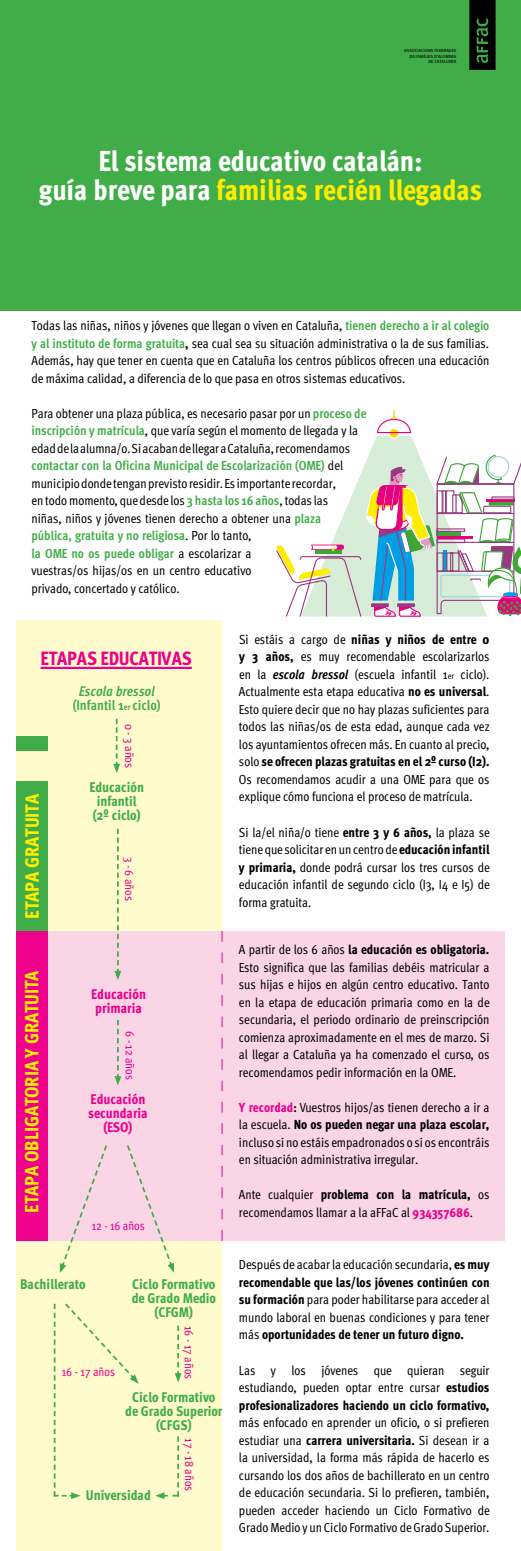
<style>
.page{position:relative;width:521px;height:1551px;background:#fff}
.page>*{position:absolute;margin:0;border:0;box-sizing:border-box;transform-origin:0 0}
.t1{font:800 condensed 28.88px/28.9px "FF Meta Pro";color:#fff;text-align:center}
.t2{font:800 condensed 19.25px "FF Meta Pro";letter-spacing:-.005em;color:#ffed00}
.t3{font:800 condensed 19.25px "FF Meta Pro";letter-spacing:-.005em;color:#ec008c}
.t4{font:800 condensed 14px/14px "FF Meta Pro";color:#41ad49;text-align:center}
.t5{font:800 condensed 14px/14px "FF Meta Pro";color:#ec008c}
.t6{font:700 condensed 14px/14px "FF Meta Pro";color:#41ad49;text-align:center}
.t7{font:condensed 13.12px/17.5px "FF Meta Pro";color:#000;text-align:justify}
.t8{font:condensed 12.25px "FF Meta Pro";color:#ec008c}
.t9{font:4.46px/5.3px "FF Meta Pro";color:#000;text-align:right}
.s1{color:#ffed00}
.s2{font-weight:700;color:#41ad49}
.s3{font-weight:700}
.s4{font-weight:800}
.s5{font-weight:700;font-style:italic}
.s6{font-size:8.75px}
.s7{font-style:italic}
.s8{font-weight:800;color:#ec008c}
</style>
<div class="page">
<div style="left:0;top:0;width:521px;height:310px;background:#41ad49"></div>
<svg style="left:469px;top:0;width:26px;height:70px;background:#08180a"></svg>
<svg style="left:369px;top:435px;width:50px;height:19px"></svg>
<svg style="left:389px;top:428px;width:10px;height:10px"></svg>
<div style="left:388px;top:428px;width:11px;height:11px;border:1px solid #fff;border-radius:50%"></div>
<svg style="left:376px;top:409px;width:36px;height:25px"></svg>
<svg style="left:276px;top:454px;width:245px;height:163px"></svg>
<div style="left:16px;top:620px;width:206px;height:930px;background:#fffbcc"></div>
<div style="left:16px;top:931px;width:488px;height:309px;background:#fad5e6"></div>
<div style="left:16px;top:931px;width:31px;height:309px;background:#ec008c"></div>
<svg style="left:113px;top:718px;width:7px;height:55px"></svg>
<svg style="left:114px;top:828px;width:7px;height:152px"></svg>
<svg style="left:114px;top:1019px;width:7px;height:66px"></svg>
<svg style="left:60px;top:1145px;width:49px;height:127px"></svg>
<svg style="left:175px;top:1325px;width:7px;height:57px"></svg>
<svg style="left:155px;top:1436px;width:24px;height:62px"></svg>
<svg style="left:125px;top:1145px;width:49px;height:127px"></svg>
<hr style="left:41px;top:666px;width:151px;height:3px;background:#ec008c">
<svg style="left:54px;top:1303px;width:85px;height:195px"></svg>
<svg style="left:222px;top:931px;width:1px;height:309px"></svg>
<div style="left:16px;top:781px;width:31px;height:150px;background:#41ad49"></div>
<div style="left:16px;top:735px;width:31px;height:15px;background:#41ad49"></div>
<p class="t9" style="left:404px;top:48px;width:54px">ASSOCIACIONS FEDERADES<br>DE FAMÍLIES D’ALUMNES<br>DE CATALUNYA</p>
<h1 class="t1" style="left:39px;top:145px;width:445px">El sistema educativo catalán:<br>guía breve para <span class="s1">familias recién llegadas</span></h1>
<p class="t7" style="left:32px;top:316px;width:459px">Todas las niñas, niños y jóvenes que llegan o viven en Cataluña, <span class="s2">tienen derecho a ir al colegio y al instituto de forma gratuita</span><span class="s3">,</span> sea cual sea su situación administrativa o la de sus familias.<br>Además, hay que tener en cuenta que en Cataluña los centros públicos ofrecen una educación de máxima calidad, a diferencia de lo que pasa en otros sistemas educativos.</p>
<p class="t7" style="left:32px;top:403px;width:337px;text-align:left">Para obtener una plaza pública, es necesario pasar por un <span class="s2">proceso de inscripción y matrícula</span>, que varía según el momento de llegada y la edad de la alumna/o. Si acaban de llegar a Cataluña, recomendamos <span class="s2">contactar con la Oficina Municipal de Escolarización (OME)</span> del municipio donde tengan previsto residir. Es importante recordar,<br>en todo momento, que desde los <span class="s2">3 hasta los 16 años</span>, todas las<br>niñas, niños y jóvenes tienen derecho a obtener una <span class="s2">plaza<br>pública, gratuita y no religiosa</span>. Por lo tanto,<br><span class="s2">la OME no os puede obligar</span> a escolarizar a<br>vuestras/os hijas/os en un centro educativo<br>privado, concertado y católico.</p>
<p class="t7" style="left:239px;top:629px;width:252px">Si estáis a cargo de <span class="s4">niñas y niños de entre 0 y 3 años,</span> es muy recomendable escolarizarlos en la <span class="s5">escola bressol</span> (escuela infantil 1<span class="s6">er</span> ciclo).<br>Actualmente esta etapa educativa <span class="s4">no es universal</span>.<br>Esto quiere decir que no hay plazas suficientes para todos las niñas/os de esta edad, aunque cada vez los ayuntamientos ofrecen más. En cuanto al precio, solo <span class="s4">se ofrecen plazas gratuitas en el 2º curso (I2).<br></span>Os recomendamos acudir a una OME para que os explique cómo funciona el proceso de matrícula.</p>
<p class="t7" style="left:239px;top:822px;width:252px">Si la/el niña/o tiene <span class="s4">entre 3 y 6 años,</span> la plaza se tiene que solicitar en un centro de <span class="s4">educación infantil y primaria,</span> donde podrá cursar los tres cursos de educación infantil de segundo ciclo (I3, I4 e I5) de forma gratuita.</p>
<h2 class="t3" style="left:41px;top:644px;width:153px">ETAPAS EDUCATIVAS</h2>
<p class="t6" style="left:73px;top:683px;width:89px"><span class="s7">Escola bressol </span>(Infantil 1<span class="s6">er</span> ciclo)</p>
<p class="t8" style="left:138px;top:723px;width:46px;rotate:90deg">0 - 3 años</p>
<p class="t4" style="left:89px;top:779px;width:56px;text-align:left">Educación infantil (2º ciclo)</p>
<h2 class="t2" style="left:17px;top:918px;width:126px;rotate:-90deg">ETAPA GRATUITA</h2>
<p class="t8" style="left:138px;top:856px;width:46px;rotate:90deg">3 - 6 años</p>
<h2 class="t2" style="left:17px;top:1212px;width:244px;rotate:-90deg">ETAPA OBLIGATORIA Y GRATUITA</h2>
<p class="t5" style="left:91px;top:986px;width:56px">Educación primaria</p>
<p class="t8" style="left:139px;top:1031px;width:50px;rotate:90deg">6 - 12 años</p>
<p class="t5" style="left:88px;top:1091px;width:61px;text-align:center">Educación secundaria (ESO)</p>
<p class="t8" style="left:92px;top:1216px;width:54px">12 - 16 años</p>
<p class="t4" style="left:20px;top:1276px;width:67px">Bachillerato</p>
<p class="t4" style="left:132px;top:1276px;width:86px">Ciclo Formativo de Grado Medio (CFGM)</p>
<p class="t8" style="left:62px;top:1361px;width:55px">16 - 17 años</p>
<p class="t8" style="left:198px;top:1325px;width:55px;rotate:90deg">16 - 17 años</p>
<p class="t4" style="left:125px;top:1389px;width:99px">Ciclo Formativo de Grado Superior (CFGS)</p>
<p class="t4" style="left:86px;top:1487px;width:67px">Universidad</p>
<p class="t8" style="left:198px;top:1437px;width:55px;rotate:90deg">17 - 18 años</p>
<p class="t7" style="left:239px;top:939px;width:252px">A partir de los 6 años <span class="s4">la educación es obligatoria.<br></span>Esto significa que las familias debéis matricular a sus hijas e hijos en algún centro educativo. Tanto en la etapa de educación primaria como en la de secundaria, el periodo ordinario de preinscripción comienza aproximadamente en el mes de marzo. Si al llegar a Cataluña ya ha comenzado el curso, os recomendamos pedir información en la OME.</p>
<p class="t7" style="left:239px;top:1097px;width:252px"><span class="s8">Y recordad</span><span class="s3">:</span> Vuestros hijos/as tienen derecho a ir a la escuela. <span class="s4">No os pueden negar una plaza escolar, </span>incluso si no estáis empadronados o si os encontráis en situación administrativa irregular.</p>
<p class="t7" style="left:239px;top:1184px;width:252px">Ante cualquier <span class="s4">problema con la matrícula,</span> os recomendamos llamar a la aFFaC al <span class="s8">934357686</span>.</p>
<p class="t7" style="left:239px;top:1255px;width:252px">Después de acabar la educación secundaria, <span class="s4">es muy recomendable que las/los jóvenes continúen con su formación</span> para poder habilitarse para acceder al mundo laboral en buenas condiciones y para tener más <span class="s4">oportunidades de tener un futuro digno.</span></p>
<p class="t7" style="left:239px;top:1359px;width:252px">Las y los jóvenes que quieran seguir estudiando, pueden optar entre cursar <span class="s4">estudios profesionalizadores haciendo un ciclo formativo,</span></p>
<p class="t7" style="left:239px;top:1412px;width:252px">más enfocado en aprender un oficio, o si prefieren estudiar una <span class="s4">carrera universitaria.</span> Si desean ir a la universidad, la forma más rápida de hacerlo es cursando los dos años de bachillerato en un centro de educación secundaria. Si lo prefieren, también, pueden acceder haciendo un Ciclo Formativo de Grado Medio y un Ciclo Formativo de Grado Superior.</p>
</div>
